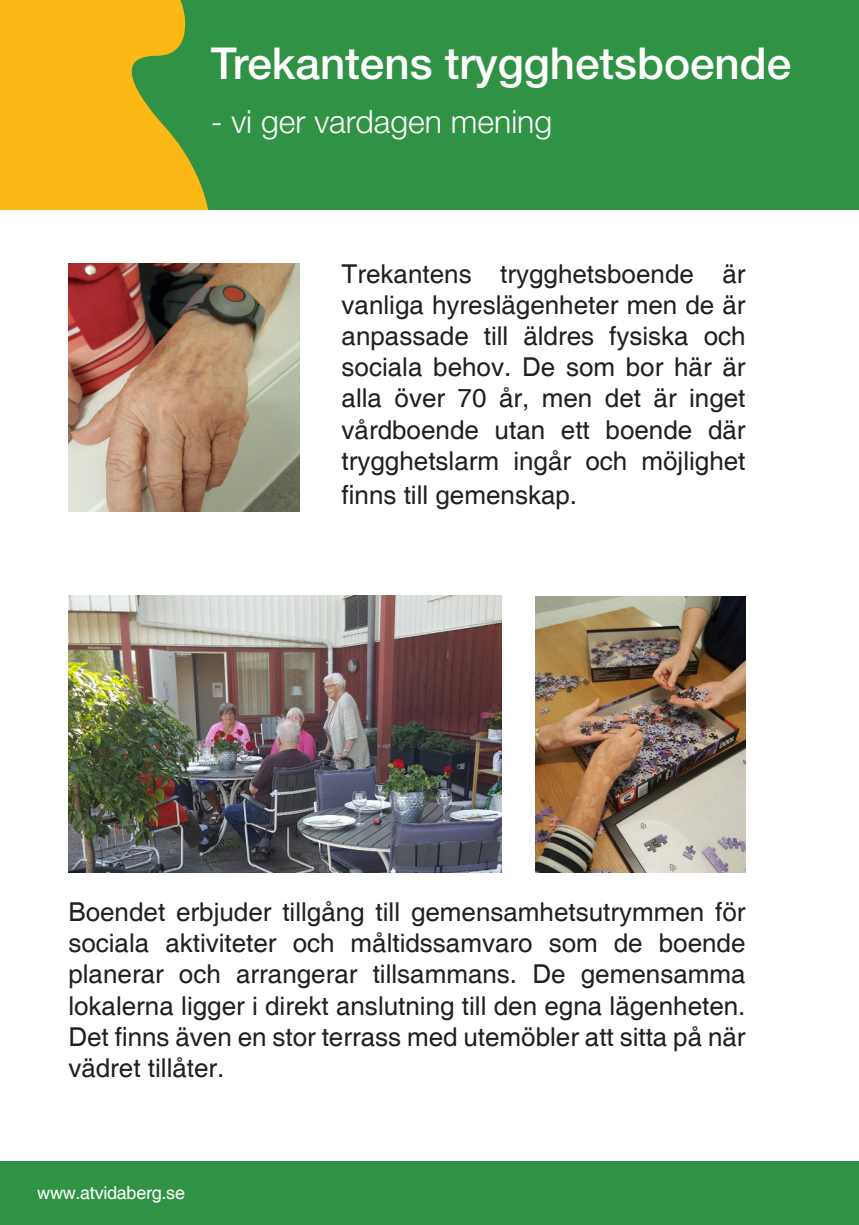
<style>
.page{position:relative;width:859px;height:1225px;background:#fff}
.page>*{position:absolute;margin:0;border:0;box-sizing:border-box;transform-origin:0 0}
.t1{font:500 44px "Helvetica Neue LT Std";color:#fff}
.t2{font:300 32px "Helvetica Neue LT Std";color:#fff}
.t3{font:26px/31.2px "Helvetica";color:#231f20;text-align:justify}
.adressrad{font:18px "Helvetica";letter-spacing:-.015em;color:#fff}
</style>
<div class="page">
<div style="left:0;top:1161px;width:859px;height:64px;background:#309244"></div>
<div style="left:122px;top:0;width:737px;height:209px;background:#309244"></div>
<svg style="left:0;top:0;width:208px;height:209px;fill:#fcb814"></svg>
<img style="left:68px;top:263px;width:231px;height:248px">
<img style="left:68px;top:596px;width:434px;height:277px">
<img style="left:535px;top:596px;width:211px;height:276px">
<p class="t1" style="left:211px;top:37px;width:582px">Trekantens trygghetsboende</p>
<p class="t2" style="left:211px;top:102px;width:343px">- vi ger vardagen mening</p>
<p class="t3" style="left:342px;top:259px;width:405px">Trekantens trygghetsboende är vanliga hyreslägenheter men de är anpassade till äldres fysiska och sociala behov. De som bor här är alla över 70 år, men det är inget vårdboende utan ett boende där trygghetslarm ingår och möjlighet</p>
<p class="t3" style="left:342px;top:480px;width:237px">finns till gemenskap.</p>
<p class="t3" style="left:68px;top:897px;width:679px">Boendet erbjuder tillgång till gemensamhetsutrymmen för sociala aktiviteter och måltidssamvaro som de boende planerar och arrangerar tillsammans. De gemensamma lokalerna ligger i direkt anslutning till den egna lägenheten.<br>Det finns även en stor terrass med utemöbler att sitta på när vädret tillåter.</p>
<p class="adressrad" style="left:37px;top:1182px;width:149px">www.atvidaberg.se</p>
</div>
